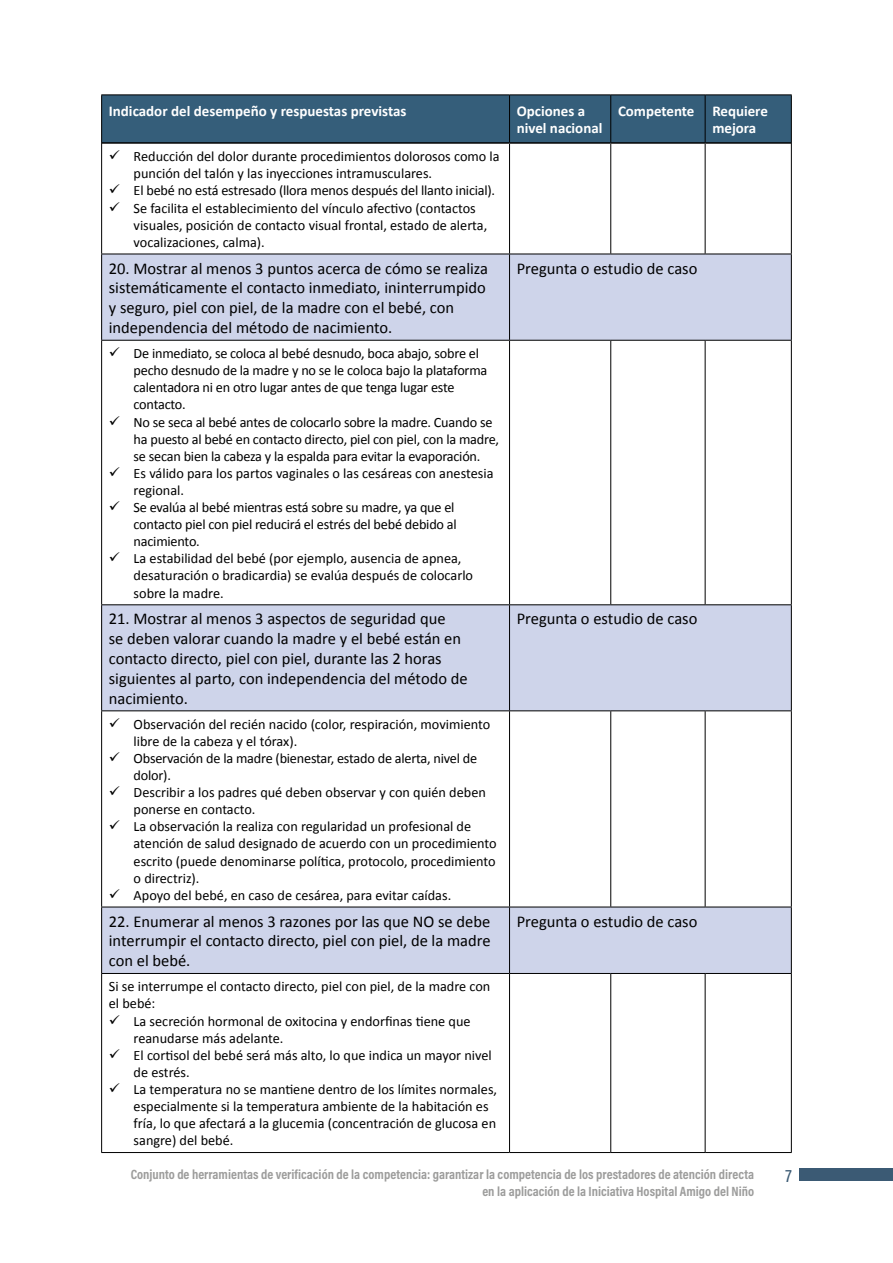
<style>
.page{position:relative;width:893px;height:1263px;background:#fff}
.page>*{position:absolute;margin:0;border:0;box-sizing:border-box;transform-origin:0 0}
.t1{font:500 18px "Acumin Pro Cond";color:#3b5a74}
.t2{font:16.5px/19.8px "Calibri";color:#000}
.t3{font:700 15px/18px "Calibri";color:#fff}
.t4{font:14.25px/17.1px "Calibri";color:#000}
.t5{font:700 13.5px "Acumin Pro Cond";color:#9d9d9c}
</style>
<div class="page">
<div style="left:799px;top:1168px;width:94px;height:13px;background:#3b5a74"></div>
<div style="left:102px;top:96px;width:689px;height:46px;background:#355e7a"></div>
<svg style="left:102px;top:255px;width:689px;height:718px"></svg>
<hr style="left:101px;top:95px;width:409px;height:1px;background:#000">
<hr style="left:101px;top:95px;width:1px;height:48px;background:#000">
<hr style="left:510px;top:95px;width:101px;height:1px;background:#000">
<hr style="left:509px;top:95px;width:1px;height:47px;background:#000">
<hr style="left:611px;top:95px;width:94px;height:1px;background:#000">
<hr style="left:610px;top:95px;width:1px;height:47px;background:#000">
<hr style="left:705px;top:95px;width:87px;height:1px;background:#000">
<hr style="left:705px;top:95px;width:1px;height:47px;background:#000">
<hr style="left:791px;top:95px;width:1px;height:48px;background:#000">
<hr style="left:101px;top:143px;width:1px;height:111px;background:#000">
<hr style="left:791px;top:143px;width:1px;height:111px;background:#000">
<hr style="left:101px;top:254px;width:1px;height:86px;background:#000">
<hr style="left:611px;top:254px;width:94px;height:1px;background:#000">
<hr style="left:705px;top:254px;width:87px;height:1px;background:#000">
<hr style="left:791px;top:254px;width:1px;height:86px;background:#000">
<hr style="left:101px;top:341px;width:1px;height:263px;background:#000">
<hr style="left:611px;top:340px;width:94px;height:1px;background:#000">
<hr style="left:705px;top:340px;width:87px;height:1px;background:#000">
<hr style="left:791px;top:341px;width:1px;height:263px;background:#000">
<hr style="left:101px;top:605px;width:1px;height:105px;background:#000">
<hr style="left:611px;top:604px;width:94px;height:1px;background:#000">
<hr style="left:705px;top:604px;width:87px;height:1px;background:#000">
<hr style="left:791px;top:605px;width:1px;height:105px;background:#000">
<hr style="left:101px;top:711px;width:1px;height:196px;background:#000">
<hr style="left:611px;top:710px;width:94px;height:1px;background:#000">
<hr style="left:705px;top:710px;width:87px;height:1px;background:#000">
<hr style="left:791px;top:711px;width:1px;height:196px;background:#000">
<hr style="left:101px;top:907px;width:1px;height:66px;background:#000">
<hr style="left:611px;top:907px;width:94px;height:1px;background:#000">
<hr style="left:705px;top:907px;width:87px;height:1px;background:#000">
<hr style="left:791px;top:907px;width:1px;height:66px;background:#000">
<hr style="left:101px;top:974px;width:1px;height:178px;background:#000">
<hr style="left:611px;top:973px;width:94px;height:1px;background:#000">
<hr style="left:705px;top:973px;width:87px;height:1px;background:#000">
<hr style="left:791px;top:974px;width:1px;height:178px;background:#000">
<hr style="left:611px;top:1152px;width:94px;height:1px;background:#000">
<hr style="left:705px;top:1152px;width:87px;height:1px;background:#000">
<hr style="left:102px;top:142px;width:408px;height:2px;background:#000">
<hr style="left:510px;top:142px;width:101px;height:2px;background:#000">
<hr style="left:611px;top:142px;width:94px;height:2px;background:#000">
<hr style="left:705px;top:142px;width:86px;height:2px;background:#000">
<hr style="left:705px;top:144px;width:1px;height:110px;background:#000">
<hr style="left:705px;top:341px;width:1px;height:263px;background:#000">
<hr style="left:705px;top:711px;width:1px;height:196px;background:#000">
<hr style="left:705px;top:974px;width:1px;height:178px;background:#000">
<hr style="left:101px;top:254px;width:409px;height:1px;background:#000">
<hr style="left:510px;top:254px;width:101px;height:1px;background:#000">
<hr style="left:101px;top:340px;width:409px;height:1px;background:#000">
<hr style="left:510px;top:340px;width:101px;height:1px;background:#000">
<hr style="left:101px;top:604px;width:409px;height:1px;background:#000">
<hr style="left:510px;top:604px;width:101px;height:1px;background:#000">
<hr style="left:101px;top:710px;width:409px;height:1px;background:#000">
<hr style="left:510px;top:710px;width:101px;height:1px;background:#000">
<hr style="left:101px;top:907px;width:409px;height:1px;background:#000">
<hr style="left:510px;top:907px;width:101px;height:1px;background:#000">
<hr style="left:101px;top:973px;width:409px;height:1px;background:#000">
<hr style="left:510px;top:973px;width:101px;height:1px;background:#000">
<hr style="left:101px;top:1152px;width:409px;height:1px;background:#000">
<hr style="left:510px;top:1152px;width:101px;height:1px;background:#000">
<hr style="left:509px;top:144px;width:1px;height:110px;background:#000">
<hr style="left:610px;top:144px;width:1px;height:110px;background:#000">
<hr style="left:509px;top:254px;width:1px;height:86px;background:#000">
<hr style="left:509px;top:341px;width:1px;height:263px;background:#000">
<hr style="left:610px;top:341px;width:1px;height:263px;background:#000">
<hr style="left:509px;top:605px;width:1px;height:105px;background:#000">
<hr style="left:509px;top:711px;width:1px;height:196px;background:#000">
<hr style="left:610px;top:711px;width:1px;height:196px;background:#000">
<hr style="left:509px;top:907px;width:1px;height:66px;background:#000">
<hr style="left:509px;top:974px;width:1px;height:178px;background:#000">
<hr style="left:610px;top:974px;width:1px;height:178px;background:#000">
<svg style="left:120px;top:358px;width:14px;height:1px"></svg>
<svg style="left:120px;top:426px;width:14px;height:1px"></svg>
<svg style="left:120px;top:478px;width:14px;height:1px"></svg>
<svg style="left:120px;top:512px;width:14px;height:1px"></svg>
<svg style="left:120px;top:563px;width:14px;height:1px"></svg>
<svg style="left:120px;top:729px;width:14px;height:1px"></svg>
<svg style="left:120px;top:763px;width:14px;height:1px"></svg>
<svg style="left:120px;top:797px;width:14px;height:1px"></svg>
<svg style="left:120px;top:831px;width:14px;height:1px"></svg>
<svg style="left:120px;top:900px;width:14px;height:1px"></svg>
<p class="t3" style="left:109px;top:101px;width:299px">Indicador del desempeño y respuestas previstas</p>
<p class="t3" style="left:517px;top:101px;width:87px">Opciones a nivel nacional</p>
<p class="t3" style="left:712px;top:101px;width:57px;text-indent:-94px">Competente Requiere mejora</p>
<p class="t4" style="left:134px;top:148px;width:368px;text-indent:-25px">✓ Reducción del dolor durante procedimientos dolorosos como la punción del talón y las inyecciones intramusculares.</p>
<p class="t4" style="left:109px;top:182px;width:388px">✓ El bebé no está estresado (llora menos después del llanto inicial).</p>
<p class="t4" style="left:134px;top:199px;width:355px;text-indent:-25px">✓ Se facilita el establecimiento del vínculo afectivo (contactos visuales, posición de contacto visual frontal, estado de alerta, vocalizaciones, calma).</p>
<p class="t2" style="left:109px;top:258px;width:381px">20. Mostrar al menos 3 puntos acerca de cómo se realiza sistemáticamente el contacto inmediato, ininterrumpido y seguro, piel con piel, de la madre con el bebé, con independencia del método de nacimiento.</p>
<p class="t2" style="left:517px;top:258px;width:182px">Pregunta o estudio de caso</p>
<p class="t4" style="left:134px;top:344px;width:355px;text-indent:-25px">✓ De inmediato, se coloca al bebé desnudo, boca abajo, sobre el pecho desnudo de la madre y no se le coloca bajo la plataforma calentadora ni en otro lugar antes de que tenga lugar este contacto.</p>
<p class="t4" style="left:134px;top:413px;width:367px;text-indent:-25px">✓ No se seca al bebé antes de colocarlo sobre la madre. Cuando se ha puesto al bebé en contacto directo, piel con piel, con la madre, se secan bien la cabeza y la espalda para evitar la evaporación.</p>
<p class="t4" style="left:134px;top:464px;width:361px;text-indent:-25px">✓ Es válido para los partos vaginales o las cesáreas con anestesia regional.</p>
<p class="t4" style="left:134px;top:498px;width:325px;text-indent:-25px">✓ Se evalúa al bebé mientras está sobre su madre, ya que el contacto piel con piel reducirá el estrés del bebé debido al nacimiento.</p>
<p class="t4" style="left:134px;top:550px;width:341px;text-indent:-25px">✓ La estabilidad del bebé (por ejemplo, ausencia de apnea, desaturación o bradicardia) se evalúa después de colocarlo sobre la madre.</p>
<p class="t2" style="left:109px;top:609px;width:360px">21. Mostrar al menos 3 aspectos de seguridad que<br>se deben valorar cuando la madre y el bebé están en contacto directo, piel con piel, durante las 2 horas siguientes al parto, con independencia del método de nacimiento.</p>
<p class="t2" style="left:517px;top:609px;width:182px">Pregunta o estudio de caso</p>
<p class="t4" style="left:134px;top:715px;width:358px;text-indent:-25px">✓ Observación del recién nacido (color, respiración, movimiento libre de la cabeza y el tórax).</p>
<p class="t4" style="left:134px;top:749px;width:345px;text-indent:-25px">✓ Observación de la madre (bienestar, estado de alerta, nivel de dolor).</p>
<p class="t4" style="left:134px;top:783px;width:354px;text-indent:-25px">✓ Describir a los padres qué deben observar y con quién deben ponerse en contacto.</p>
<p class="t4" style="left:134px;top:818px;width:365px;text-indent:-25px">✓ La observación la realiza con regularidad un profesional de atención de salud designado de acuerdo con un procedimiento escrito (puede denominarse política, protocolo, procedimiento o directriz).</p>
<p class="t4" style="left:109px;top:886px;width:344px">✓ Apoyo del bebé, en caso de cesárea, para evitar caídas.</p>
<p class="t2" style="left:109px;top:911px;width:383px;text-align:justify">22. Enumerar al menos 3 razones por las que NO se debe interrumpir el contacto directo, piel con piel, de la madre con el bebé.</p>
<p class="t2" style="left:517px;top:911px;width:182px">Pregunta o estudio de caso</p>
<p class="t4" style="left:109px;top:978px;width:383px">Si se interrumpe el contacto directo, piel con piel, de la madre con el bebé:</p>
<p class="t4" style="left:134px;top:1012px;width:338px;text-indent:-25px">✓ La secreción hormonal de oxitocina y endorfinas tiene que reanudarse más adelante.</p>
<p class="t4" style="left:134px;top:1046px;width:360px;text-indent:-25px">✓ El cortisol del bebé será más alto, lo que indica un mayor nivel de estrés.</p>
<p class="t4" style="left:134px;top:1080px;width:365px;text-indent:-25px">✓ La temperatura no se mantiene dentro de los límites normales, especialmente si la temperatura ambiente de la habitación es fría, lo que afectará a la glucemia (concentración de glucosa en sangre) del bebé.</p>
<p class="t5" style="left:131px;top:1166px;width:625px">Conjunto de herramientas de verificación de la competencia: garantizar la competencia de los prestadores de atención directa</p>
<p class="t1" style="left:785px;top:1164px;width:8px">7</p>
<p class="t5" style="left:482px;top:1182px;width:273px">en la aplicación de la Iniciativa Hospital Amigo del Niño</p>
</div>
